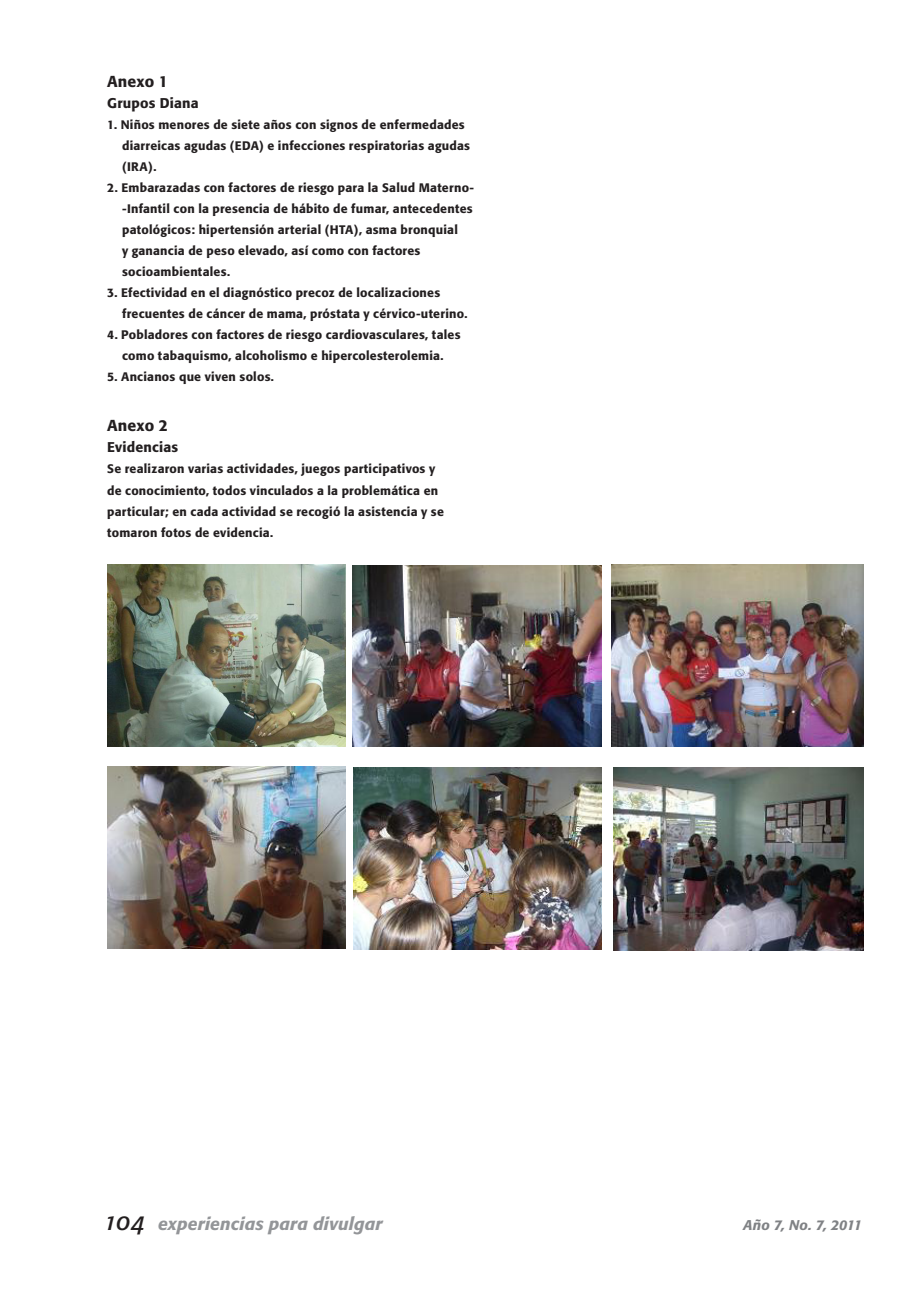
<style>
.page{position:relative;width:913px;height:1290px;background:#fff}
.page>*{position:absolute;margin:0;border:0;box-sizing:border-box;transform-origin:0 0}
.t1{font:italic 500 17.5px "Formata";letter-spacing:.01em;color:#939598}
.tablas{font:500 15.75px "Formata";letter-spacing:.01em;color:#231f20}
.tablas-2{font:500 14px "Formata";letter-spacing:.015em;color:#231f20}
.t2{font:italic 500 14px "Formata";letter-spacing:.005em;color:#808285}
.tablas-3{font:500 12.25px/21px "Formata";letter-spacing:.02em;color:#231f20}
.s1{font-style:inherit}
</style>
<div class="page">
<img style="left:107px;top:564px;width:239px;height:182px">
<img style="left:353px;top:565px;width:249px;height:181px">
<img style="left:611px;top:564px;width:252px;height:182px">
<img style="left:107px;top:767px;width:239px;height:182px">
<img style="left:353px;top:767px;width:248px;height:182px">
<img style="left:614px;top:767px;width:249px;height:183px">
<p class="tablas" style="left:107px;top:72px;width:62px">Anexo 1</p>
<p class="tablas-2" style="left:107px;top:94px;width:93px">Grupos Diana</p>
<p class="tablas-3" style="left:122px;top:114px;width:350px;text-indent:-15px">1. Niños menores de siete años con signos de enfermedades diarreicas agudas (EDA) e infecciones respiratorias agudas (IRA).</p>
<p class="tablas-3" style="left:122px;top:177px;width:353px;text-indent:-15px">2. Embarazadas con factores de riesgo para la Salud Materno--Infantil con la presencia de hábito de fumar, antecedentes patológicos: hipertensión arterial (HTA), asma bronquial<br>y ganancia de peso elevado, así como con factores socioambientales.</p>
<p class="tablas-3" style="left:122px;top:282px;width:347px;text-indent:-15px">3. Efectividad en el diagnóstico precoz de localizaciones frecuentes de cáncer de mama, próstata y cérvico-uterino.</p>
<p class="tablas-3" style="left:107px;top:324px;width:355px;text-align:center">4. Pobladores con factores de riesgo cardiovasculares, tales como tabaquismo, alcoholismo e hipercolesterolemia.</p>
<p class="tablas-3" style="left:107px;top:366px;width:168px">5. Ancianos que viven solos.</p>
<p class="tablas" style="left:107px;top:416px;width:62px">Anexo 2</p>
<p class="tablas-2" style="left:107px;top:439px;width:73px">Evidencias</p>
<p class="tablas-3" style="left:107px;top:459px;width:338px">Se realizaron varias actividades, juegos participativos y de conocimiento, todos vinculados a la problemática en particular; en cada actividad se recogió la asistencia y se tomaron fotos de evidencia.</p>
<h1 class="t1" style="left:158px;top:1213px;width:226px">experiencias para divulgar</h1>
<p class="t2" style="left:743px;top:1216px;width:120px">Año <span class="s1">7</span>, No. 7, 2011</p>
</div>
